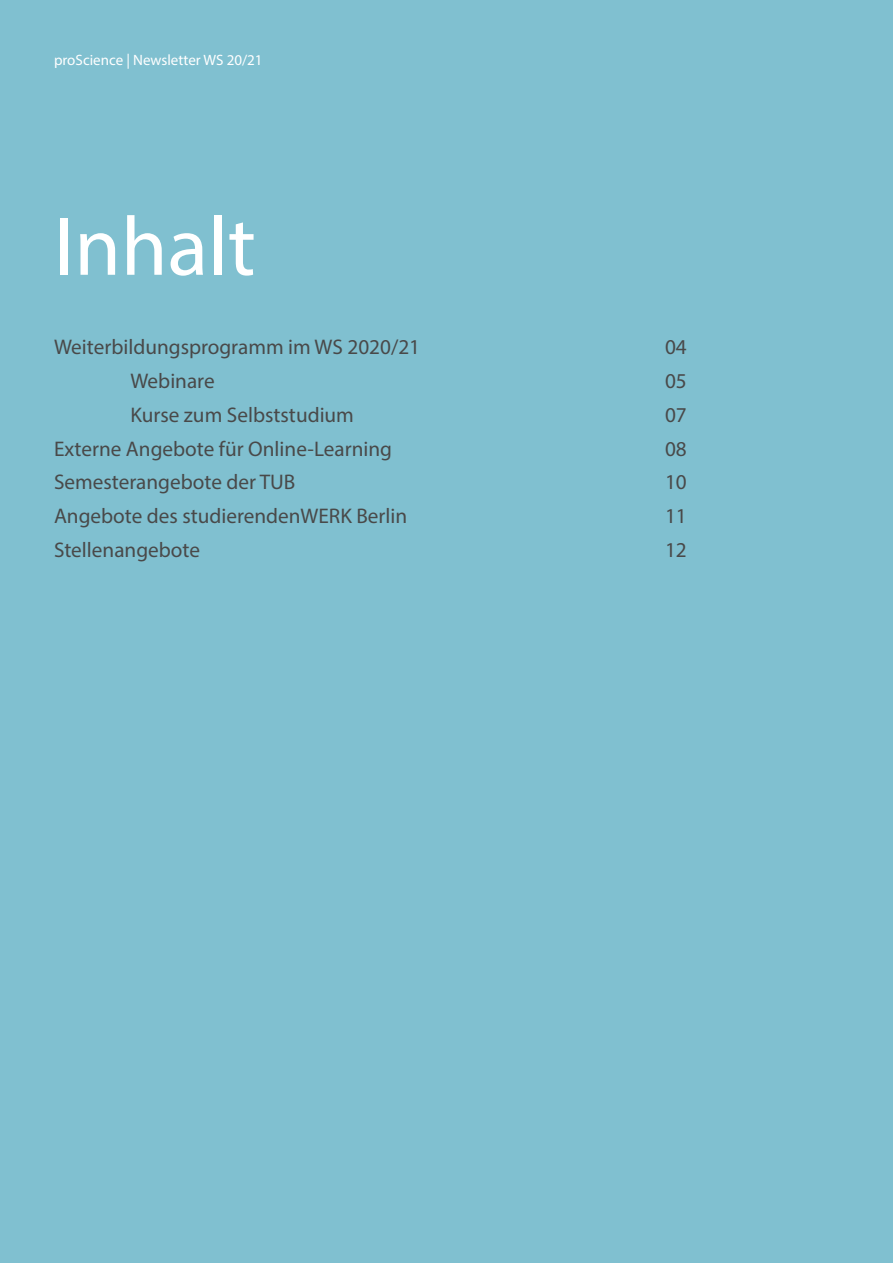
<style>
.page{position:relative;width:893px;height:1263px;background:#80c0d0}
.page>*{position:absolute;margin:0;border:0;box-sizing:border-box;transform-origin:0 0}
.Übergroßer_Überschri{font:84px "Myriad Pro";color:#fff}
.Textkörper{font:21.15px "Myriad Pro";color:#494949}
.Musterseite_-_Fortla{font:15px "Myriad Pro";color:#fff}
</style>
<div class="page">
<p class="Musterseite_-_Fortla" style="left:54px;top:51px;width:210px">proScience | Newsletter WS 20/21</p>
<p class="Übergroßer_Überschri" style="left:53px;top:195px;width:204px">Inhalt</p>
<p class="Textkörper" style="left:54px;top:334px;width:368px">Weiterbildungsprogramm im WS 2020/21</p>
<p class="Textkörper" style="left:665px;top:334px;width:23px">04</p>
<p class="Textkörper" style="left:130px;top:367px;width:86px">Webinare</p>
<p class="Textkörper" style="left:665px;top:367px;width:23px">05</p>
<p class="Textkörper" style="left:130px;top:401px;width:225px">Kurse zum Selbststudium</p>
<p class="Textkörper" style="left:665px;top:401px;width:23px">07</p>
<p class="Textkörper" style="left:54px;top:435px;width:340px">Externe Angebote für Online-Learning</p>
<p class="Textkörper" style="left:665px;top:435px;width:23px">08</p>
<p class="Textkörper" style="left:54px;top:469px;width:243px">Semesterangebote der TUB</p>
<p class="Textkörper" style="left:665px;top:469px;width:23px">10</p>
<p class="Textkörper" style="left:54px;top:503px;width:355px">Angebote des studierendenWERK Berlin</p>
<p class="Textkörper" style="left:665px;top:503px;width:23px">11</p>
<p class="Textkörper" style="left:54px;top:537px;width:148px">Stellenangebote</p>
<p class="Textkörper" style="left:665px;top:537px;width:23px">12</p>
</div>
